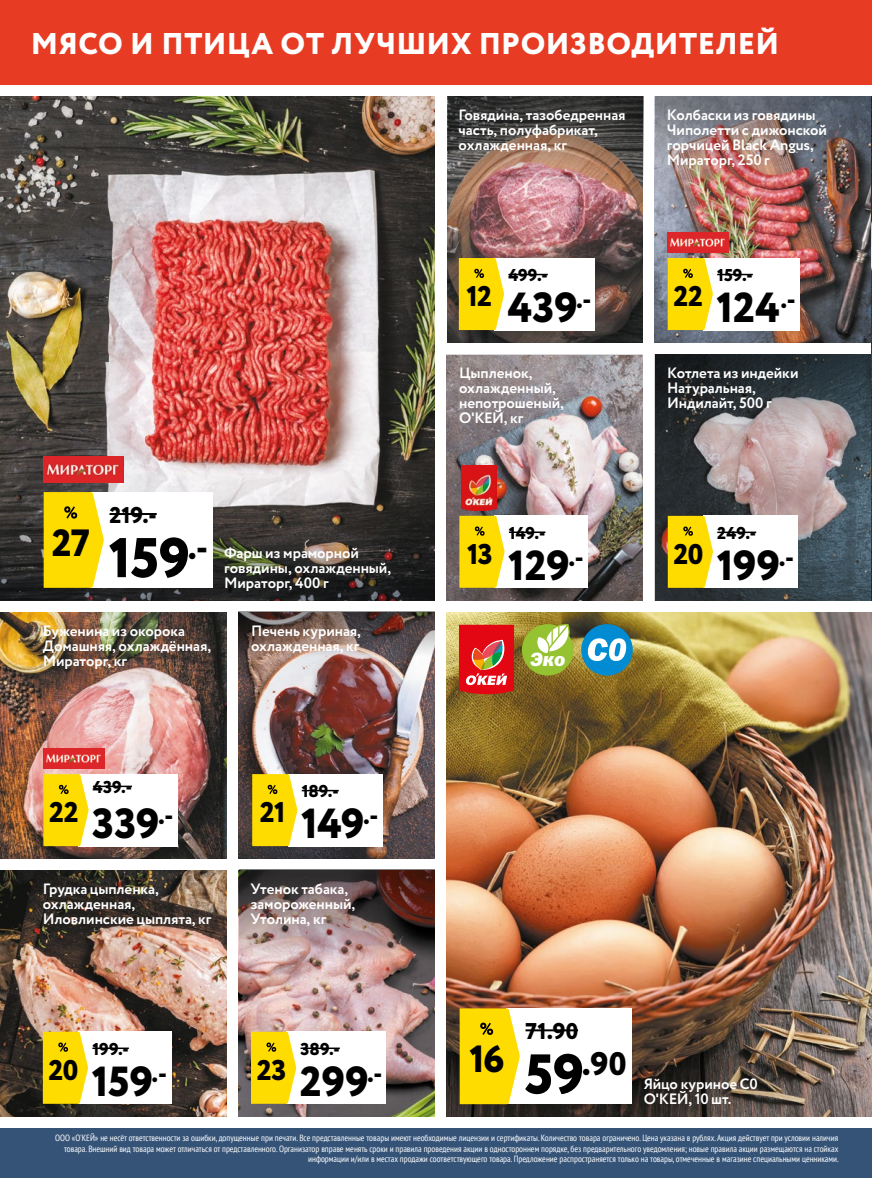
<style>
.page{position:relative;width:872px;height:1178px;background:#fff}
.page>*{position:absolute;margin:0;border:0;box-sizing:border-box;transform-origin:0 0}
.t1{font:800 55.8px "Circe";color:#000}
.t2{font:800 42px "Circe";letter-spacing:-.005em;color:#000}
.t3{font:800 37.95px "Circe";color:#000}
.t4{font:800 32.55px "Circe";color:#000}
.t5{font:800 30px "Circe";letter-spacing:.015em;color:#fff}
.t6{font:800 28.5px "Circe";letter-spacing:-.015em;color:#000}
.t7{font:800 22.8px "Circe";letter-spacing:.005em;color:#000}
.t8{font:italic 19.35px "Franklin Gothic Heavy C";color:#fff}
.t9{font:800 17.1px "Circe";color:#000}
.t10{font:700 15px/15px "Circe";letter-spacing:-.005em;color:#fff}
.t11{font:condensed 9px/10.5px "PT Sans";color:#fff;text-align:right}
.s1{font-size:55.8px}
</style>
<div class="page">
<img style="left:0;top:612px;width:226px;height:246px">
<img style="left:447px;top:612px;width:425px;height:504px">
<img style="left:655px;top:456px;width:216px;height:144px">
<img style="left:238px;top:665px;width:197px;height:193px">
<img style="left:0;top:870px;width:226px;height:246px">
<img style="left:238px;top:870px;width:197px;height:246px">
<img style="left:447px;top:96px;width:196px;height:246px">
<img style="left:0;top:96px;width:435px;height:396px">
<img style="left:446px;top:355px;width:197px;height:245px">
<img style="left:239px;top:869px;width:196px;height:107px">
<img style="left:448px;top:96px;width:195px;height:107px">
<div style="left:0;top:1128px;width:872px;height:50px;background:#355377"></div>
<img style="left:655px;top:198px;width:216px;height:144px">
<div style="left:495px;top:516px;width:93px;height:72px;background:#fff"></div>
<hr style="left:509px;top:531px;width:36px;height:2px;background:#000">
<svg style="left:459px;top:516px;width:45px;height:72px;background:#f9da15"></svg>
<div style="left:494px;top:258px;width:101px;height:72px;background:#fff"></div>
<hr style="left:508px;top:274px;width:40px;height:1px;background:#000">
<svg style="left:459px;top:258px;width:45px;height:72px;background:#fbdc17"></svg>
<div style="left:78px;top:1032px;width:93px;height:72px;background:#fff"></div>
<hr style="left:92px;top:1047px;width:37px;height:2px;background:#000">
<svg style="left:43px;top:1032px;width:45px;height:72px;background:#fbdb17"></svg>
<div style="left:79px;top:774px;width:99px;height:72px;background:#fff"></div>
<hr style="left:93px;top:786px;width:39px;height:1px;background:#000">
<svg style="left:43px;top:774px;width:46px;height:72px;background:#fbdb1a"></svg>
<div style="left:507px;top:1008px;width:124px;height:96px;background:#fff"></div>
<hr style="left:525px;top:1029px;width:53px;height:2px;background:#000">
<svg style="left:459px;top:1008px;width:61px;height:96px;background:#f9da18"></svg>
<img style="left:44px;top:456px;width:79px;height:26px">
<svg style="left:0;top:492px;width:435px;height:108px;background:#3e3b38"></svg>
<div style="left:91px;top:492px;width:122px;height:96px;background:#fff"></div>
<hr style="left:109px;top:513px;width:48px;height:2px;background:#000">
<svg style="left:44px;top:492px;width:60px;height:96px;background:#fbdc18"></svg>
<img style="left:461px;top:466px;width:35px;height:44px">
<img style="left:667px;top:232px;width:61px;height:20px">
<div style="left:286px;top:1032px;width:100px;height:72px;background:#fff"></div>
<hr style="left:300px;top:1047px;width:40px;height:2px;background:#000">
<svg style="left:251px;top:1032px;width:45px;height:72px;background:#fbdb16"></svg>
<div style="left:581px;top:624px;width:52px;height:51px;background:#008bd2;border-radius:50%"></div>
<svg style="left:588px;top:638px;width:38px;height:23px"></svg>
<div style="left:522px;top:624px;width:51px;height:51px;background:#95c230;border-radius:50%"></div>
<svg style="left:535px;top:622px;width:36px;height:32px"></svg>
<svg style="left:459px;top:625px;width:55px;height:69px;background:#db3131"></svg>
<img style="left:655px;top:96px;width:216px;height:102px">
<div style="left:703px;top:258px;width:97px;height:72px;background:#fff"></div>
<hr style="left:717px;top:274px;width:36px;height:1px;background:#000">
<svg style="left:667px;top:258px;width:46px;height:72px;background:#f9da19"></svg>
<img style="left:238px;top:611px;width:197px;height:54px">
<div style="left:287px;top:774px;width:95px;height:72px;background:#fff"></div>
<hr style="left:302px;top:790px;width:37px;height:1px;background:#000">
<svg style="left:252px;top:774px;width:45px;height:72px;background:#fadb15"></svg>
<svg style="left:655px;top:354px;width:216px;height:102px;background:#5a595c"></svg>
<div style="left:703px;top:516px;width:95px;height:72px;background:#fff"></div>
<hr style="left:717px;top:532px;width:39px;height:1px;background:#000">
<svg style="left:668px;top:516px;width:45px;height:72px;background:#fbdb17"></svg>
<img style="left:43px;top:748px;width:61px;height:20px">
<img style="left:871px;top:96px;width:1px;height:397px">
<hr style="left:871px;top:493px;width:1px;height:107px;background:#000">
<div style="left:0;top:0;width:872px;height:84px;background:#e73b23"></div>
<h3 class="t5" style="left:31px;top:23px;width:749px">МЯСО И ПТИЦА ОТ ЛУЧШИХ ПРОИЗВОДИТЕЛЕЙ</h3>
<h3 class="t10" style="left:458px;top:108px;width:169px">Говядина, тазобедренная часть, полуфабрикат, охлажденная, кг</h3>
<h3 class="t10" style="left:667px;top:108px;width:162px">Колбаски из говядины<br>Чиполетти с дижонской горчицей Black Angus,<br>Мираторг, 250 г</h3>
<h3 class="t9" style="left:508px;top:264px;width:41px">499.-</h3>
<h3 class="t9" style="left:717px;top:264px;width:37px">159.-</h3>
<h3 class="t6" style="left:466px;top:277px;width:27px">12</h3>
<h2 class="t2" style="left:508px;top:279px;width:85px">439<sup>.-</sup></h2>
<h3 class="t6" style="left:673px;top:277px;width:31px">22</h3>
<h2 class="t2" style="left:716px;top:279px;width:81px">124<sup>.-</sup></h2>
<h3 class="t10" style="left:459px;top:366px;width:106px">Цыпленок, охлажденный, непотрошеный,<br>О'КЕЙ, кг</h3>
<h3 class="t10" style="left:667px;top:366px;width:133px">Котлета из индейки<br>Натуральная,<br>Индилайт, 500 г</h3>
<h3 class="t7" style="left:109px;top:500px;width:49px">219.-</h3>
<h3 class="t3" style="left:52px;top:517px;width:40px">27</h3>
<h1 class="t1" style="left:109px;top:520px;width:101px">159<sup>.-</sup></h1>
<h3 class="t10" style="left:224px;top:546px;width:168px">Фарш из мраморной говядины, охлажденный,<br>Мираторг, 400 г</h3>
<h3 class="t6" style="left:467px;top:534px;width:27px">13</h3>
<h3 class="t9" style="left:509px;top:521px;width:38px">149.-</h3>
<h2 class="t2" style="left:508px;top:537px;width:77px">129<sup>.-</sup></h2>
<h3 class="t6" style="left:673px;top:534px;width:31px">20</h3>
<h3 class="t9" style="left:717px;top:522px;width:40px">249.-</h3>
<h2 class="t2" style="left:716px;top:537px;width:79px">199<sup>.-</sup></h2>
<h3 class="t10" style="left:43px;top:624px;width:170px">Буженина из окорока<br>Домашняя, охлаждённая,<br>Мираторг, кг</h3>
<h3 class="t10" style="left:251px;top:624px;width:111px">Печень куриная, охлажденная, кг</h3>
<h3 class="t8" style="left:530px;top:648px;width:36px">Эко</h3>
<h3 class="t9" style="left:93px;top:776px;width:41px">439.-</h3>
<h3 class="t9" style="left:302px;top:780px;width:39px">189.-</h3>
<h3 class="t6" style="left:49px;top:793px;width:31px">22</h3>
<h2 class="t2" style="left:92px;top:795px;width:83px">339<sup>.-</sup></h2>
<h3 class="t6" style="left:260px;top:793px;width:27px">21</h3>
<h2 class="t2" style="left:301px;top:795px;width:79px">149<sup>.-</sup></h2>
<h3 class="t10" style="left:43px;top:882px;width:170px">Грудка цыпленка, охлажденная,<br>Иловлинские цыплята, кг</h3>
<h3 class="t10" style="left:250px;top:882px;width:106px">Утенок табака, замороженный,<br>Утолина, кг</h3>
<h3 class="t7" style="left:525px;top:1016px;width:54px">71.90</h3>
<h3 class="t6" style="left:48px;top:1050px;width:31px">20</h3>
<h3 class="t9" style="left:92px;top:1037px;width:38px">199.-</h3>
<h2 class="t2" style="left:92px;top:1053px;width:77px">159<sup>.-</sup></h2>
<h3 class="t6" style="left:257px;top:1050px;width:31px">23</h3>
<h3 class="t9" style="left:300px;top:1037px;width:41px">389.-</h3>
<h2 class="t2" style="left:300px;top:1053px;width:84px">299<sup>.-</sup></h2>
<h3 class="t3" style="left:469px;top:1033px;width:37px">16</h3>
<h3 class="t4" style="left:524px;top:1042px;width:103px"><span class="s1">59</span>.90</h3>
<h3 class="t10" style="left:643px;top:1077px;width:115px">Яйцо куриное С0<br>О'КЕЙ, 10 шт.</h3>
<p class="t11" style="left:55px;top:1132px;width:785px">ООО «О'КЕЙ» не несёт ответственности за ошибки, допущенные при печати. Все представленные товары имеют необходимые лицензии и сертификаты. Количество товара ограничено. Цена указана в рублях. Акция действует при условии наличия товара. Внешний вид товара может отличаться от представленного. Организатор вправе менять сроки и правила проведения акции в одностороннем порядке, без предварительного уведомления; новые правила акции размещаются на стойках информации и/или в местах продажи соответствующего товара. Предложение распространяется только на товары, отмеченные в магазине специальными ценниками.</p>
</div>
